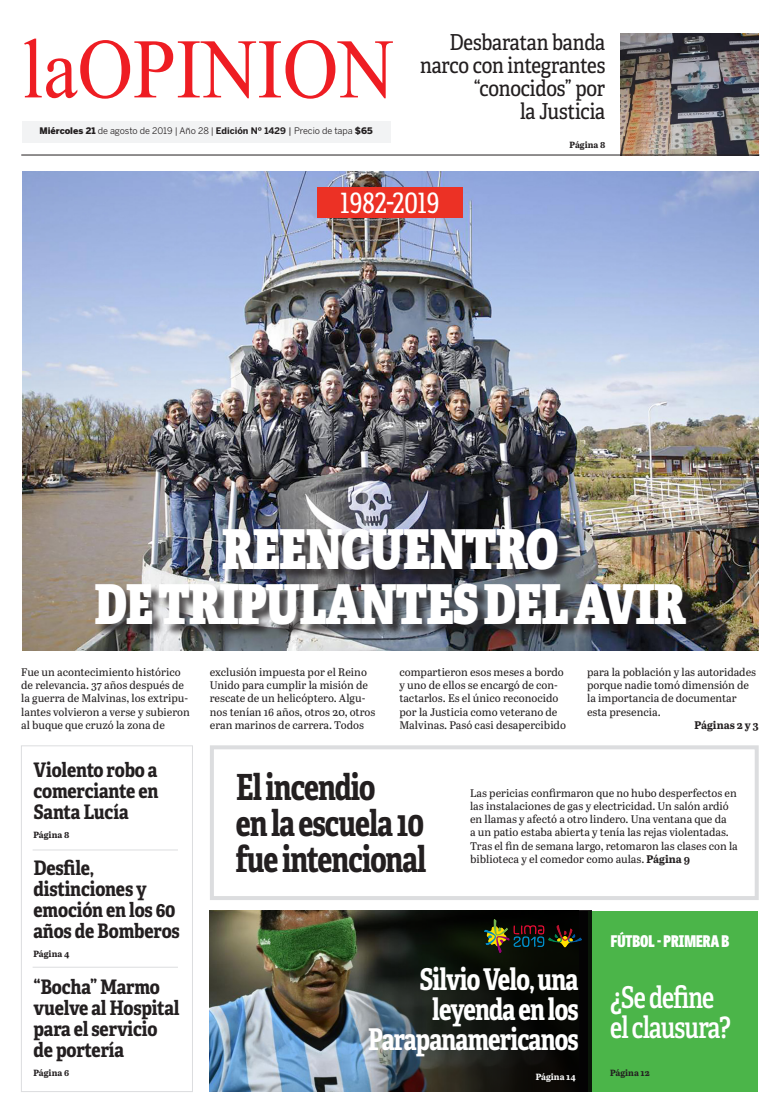
<style>
.page{position:relative;width:780px;height:1106px;background:#fff}
.page>*{position:absolute;margin:0;border:0;box-sizing:border-box;transform-origin:0 0}
.t1{font:84.6px "Times New Roman";color:#ee1d23;scale:.91 1}
.TITULO_1{font:55px/55px "Adelle Condensed Hv";letter-spacing:-.03em;color:#fff;text-align:center;scale:.9 1}
.Titulo_2{font:700 36px/36px "Adelle Condensed";letter-spacing:-.03em;color:#231f20;scale:.9 1}
.Titulo_deporte_1{font:700 30px/30px "Adelle Condensed";letter-spacing:-.03em;color:#fff;text-align:right;scale:.9 1}
.Titulo_deporte_2{font:30px/30px "Adelle Condensed Sb";letter-spacing:-.03em;color:#fff;scale:.9 1}
.Volanta{font:28px "Adelle Condensed";color:#fff}
._03_CUERPO{font:22px/23px "Adelle Condensed";letter-spacing:-.01em;color:#231f20;text-align:right}
.Titulo_columna{font:700 20px/21px "Adelle Condensed";letter-spacing:-.01em;color:#231f20}
.Volanta_deporte{font:800 16px "Tablet Gothic Condensed";color:#fff}
._03_CUERPO-2{font:11px/13.2px "Abril Text";color:#231f20}
._03_CUERPO-3{font:700 11px "Abril Text";color:#231f20}
.t2{font:9px "Benton Sans";color:#231f20}
.Cuerpo_columna_later{font:700 9px "Abril Text";color:#231f20}
._03_CUERPO-4{font:700 9px "Abril Text";color:#231f20}
._03_CUERPO-5{font:700 9px "Abril Text";color:#fff}
.s1{font-weight:900}
.s2{font-weight:700}
.s3{font-style:inherit}
</style>
<div class="page">
<img style="left:620px;top:34px;width:138px;height:121px">
<div style="left:22px;top:121px;width:368px;height:21px;background:#f2f3f4"></div>
<hr style="left:21px;top:155px;width:738px;height:1px;background:#231f20">
<div style="left:587px;top:911px;width:171px;height:180px;background:#4bb549"></div>
<img style="left:210px;top:911px;width:141px;height:180px">
<svg style="left:351px;top:911px;width:240px;height:180px;background:#222725"></svg>
<img style="left:22px;top:171px;width:736px;height:479px">
<div style="left:210px;top:745px;width:548px;height:155px;border:4px solid #dcdddf"></div>
<div style="left:21px;top:745px;width:172px;height:347px;border:1px solid #dcdddf"></div>
<div style="left:97px;top:529px;width:601px;height:108px;background:#231f20;opacity:.75"></div>
<div style="left:317px;top:187px;width:146px;height:31px;background:#ec3125"></div>
<hr style="left:33px;top:849px;width:145px;height:1px;background:#dcdddf">
<hr style="left:33px;top:967px;width:145px;height:1px;background:#dcdddf">
<img style="left:484px;top:919px;width:97px;height:36px">
<p class="t1" style="left:22px;top:12px;width:410px">laOPINION</p>
<p class="_03_CUERPO" style="left:420px;top:30px;width:187px">Desbaratan banda narco con integrantes “conocidos” por<br>la Justicia</p>
<p class="_03_CUERPO-4" style="left:569px;top:138px;width:37px">Página 8</p>
<p class="t2" style="left:39px;top:126px;width:334px"><span class="s1">Miércoles 21</span> de agosto de 2019 | Año 28 | <span class="s2">Edición Nº 1429</span> <span class="s3">|</span> Precio de tapa <span class="s1">$65</span></p>
<p class="Volanta" style="left:340px;top:183px;width:101px">1982-2019</p>
<p class="TITULO_1" style="left:94px;top:519px;width:659px">REENCUENTRO<br>DE TRIPULANTES DEL AVIR</p>
<p class="_03_CUERPO-2" style="left:21px;top:665px;width:170px">Fue un acontecimiento histórico de relevancia. 37 años después de la guerra de Malvinas, los extripu&shy;lantes volvieron a verse y subieron al buque que cruzó la zona de</p>
<p class="_03_CUERPO-2" style="left:210px;top:665px;width:167px">exclusión impuesta por el Reino<br>Unido para cumplir la misión de rescate de un helicóptero. Algu&shy;nos tenían 16 años, otros 20, otros eran marinos de carrera. Todos</p>
<p class="_03_CUERPO-2" style="left:399px;top:665px;width:168px">compartieron esos meses a bordo y uno de ellos se encargó de con&shy;tactarlos. Es el único reconocido por la Justicia como veterano de<br>Malvinas. Pasó casi desapercibido</p>
<p class="_03_CUERPO-2" style="left:587px;top:665px;width:170px">para la población y las autoridades porque nadie tomó dimensión de la importancia de documentar esta presencia.</p>
<p class="_03_CUERPO-3" style="left:694px;top:716px;width:66px">Páginas 2 y 3</p>
<p class="Titulo_columna" style="left:34px;top:758px;width:126px;text-align:justify">Violento robo a comerciante en Santa Lucía</p>
<p class="Cuerpo_columna_later" style="left:34px;top:828px;width:37px">Página 8</p>
<p class="Titulo_columna" style="left:34px;top:856px;width:148px">Desfile, distinciones y emoción en los 60 años de Bomberos</p>
<p class="Cuerpo_columna_later" style="left:34px;top:947px;width:37px">Página 4</p>
<p class="Titulo_columna" style="left:34px;top:975px;width:147px">“Bocha” Marmo vuelve al Hospital para el servicio de portería</p>
<p class="Cuerpo_columna_later" style="left:34px;top:1066px;width:37px">Página 6</p>
<p class="Titulo_2" style="left:236px;top:767px;width:213px">El incendio<br>en la escuela 10 fue intencional</p>
<p class="_03_CUERPO-2" style="left:470px;top:786px;width:269px">Las pericias confirmaron que no hubo desperfectos en las instalaciones de gas y electricidad. Un salón ardió en llamas y afectó a otro lindero. Una ventana que da<br>a un patio estaba abierta y tenía las rejas violentadas.<br>Tras el fin de semana largo, retomaron las clases con la biblioteca y el comedor como aulas. <span class="s2">Página 9</span></p>
<p class="Volanta_deporte" style="left:611px;top:929px;width:120px">FÚTBOL - PRIMERA B</p>
<p class="Titulo_deporte_1" style="left:368px;top:963px;width:236px">Silvio Velo, una leyenda en los<br>Parapanamericanos</p>
<p class="_03_CUERPO-5" style="left:535px;top:1070px;width:41px">Página 14</p>
<p class="Titulo_deporte_2" style="left:610px;top:981px;width:136px">¿Se define el clausura?</p>
<p class="_03_CUERPO-4" style="left:610px;top:1066px;width:41px">Página 12</p>
</div>
